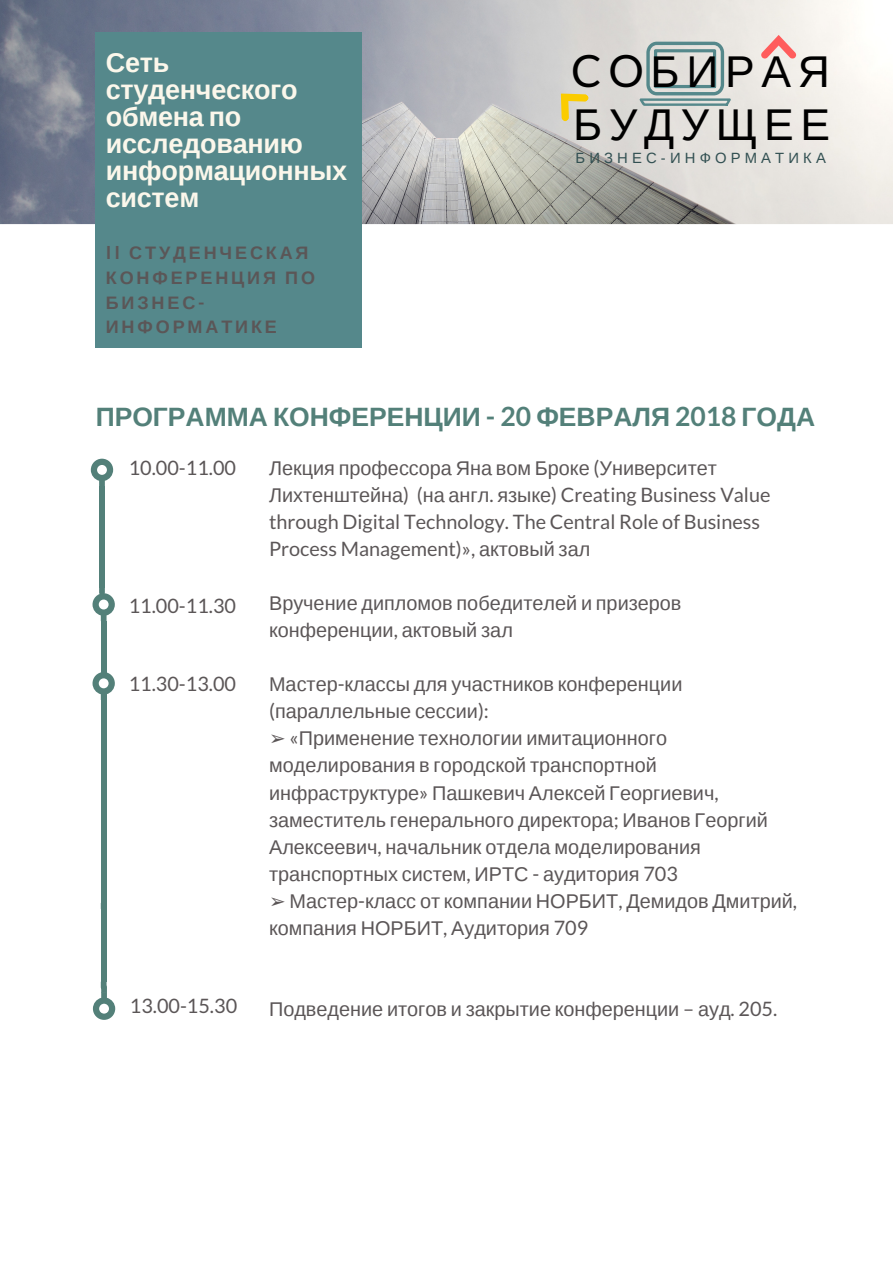
<style>
.page{position:relative;width:893px;height:1263px;background:#fff}
.page>*{position:absolute;margin:0;border:0;box-sizing:border-box;transform-origin:0 0}
.t1{font:44.55px/52.9px "Liberation Sans";letter-spacing:.15em;color:#000}
.t2{font:700 27px/27px "Liberation Sans";letter-spacing:-.01em;color:#fbf7eb}
.t3{font:700 26.55px "Liberation Sans";color:#538079}
.t4{font:19.8px/27px "Liberation Sans";color:#5b5657}
.t5{font:19.8px/27px "Lato";color:#5b5657}
.t6{font:700 18px/24.8px "Liberation Sans";letter-spacing:.16em;color:#5b5657}
.t7{font:14.85px "Liberation Sans";letter-spacing:.28em;color:#325052}
.s1{font-family:"Lato"}
.s2{font-family:"Arimo"}
.s3{font-family:"Liberation Sans"}
.s4{font-family:"DejaVu Sans"}
</style>
<div class="page">
<img style="left:0;top:0;width:893px;height:224px">
<div style="left:99px;top:486px;width:6px;height:101px;background:#538079"></div>
<svg style="left:91px;top:459px;width:22px;height:27px"></svg>
<div style="left:97px;top:465px;width:10px;height:10px;background:#fff;border-radius:50%"></div>
<div style="left:101px;top:621px;width:6px;height:282px;background:#538079"></div>
<svg style="left:93px;top:587px;width:22px;height:34px"></svg>
<div style="left:99px;top:599px;width:10px;height:10px;background:#fff;border-radius:50%"></div>
<div style="left:95px;top:33px;width:266px;height:315px;background:#55888b"></div>
<svg style="left:640px;top:42px;width:91px;height:64px;background:#b7c5c3"></svg>
<svg style="left:548px;top:81px;width:42px;height:42px;background:#dcd2aa"></svg>
<svg style="left:761px;top:35px;width:35px;height:24px"></svg>
<svg style="left:93px;top:982px;width:22px;height:38px"></svg>
<div style="left:101px;top:700px;width:6px;height:282px;background:#538079"></div>
<svg style="left:93px;top:672px;width:22px;height:28px"></svg>
<div style="left:99px;top:678px;width:10px;height:10px;background:#fff;border-radius:50%"></div>
<h2 class="t2" style="left:106px;top:49px;width:243px">Сеть студенческого обмена по исследованию информационных систем</h2>
<p class="t6" style="left:106px;top:240px;width:211px"><span class="s1">II</span> СТУДЕНЧЕСКАЯ<br>КОНФЕРЕНЦИЯ ПО<br>БИЗНЕС<span class="s1">-<br></span>ИНФОРМАТИКЕ</p>
<h1 class="t1" style="left:571px;top:45px;width:260px"><span class="s1">CO</span>БИРАЯ<br>БУДУЩЕЕ</h1>
<p class="t7" style="left:575px;top:150px;width:252px">БИЗНЕС<span class="s2">-</span>ИНФОРМАТИКА</p>
<h3 class="t3" style="left:96px;top:402px;width:721px">ПРОГРАММА КОНФЕРЕНЦИИ <span class="s1">- 20</span> ФЕВРАЛЯ <span class="s1">2018</span> ГОДА</h3>
<p class="t4" style="left:269px;top:455px;width:449px">Лекция профессора Яна вом Броке <span class="s1">(</span>Университет</p>
<p class="t5" style="left:269px;top:481px;width:503px"><span class="s3">Лихтенштейна</span>) (<span class="s3">на англ</span>. <span class="s3">языке</span>) Creating Business Value through Digital Technology. The Central Role of Business<br>Process Management)», <span class="s3">актовый зал</span></p>
<p class="t4" style="left:269px;top:590px;width:414px">Вручение дипломов победителей и призеров конференции<span class="s1">,</span> актовый зал</p>
<p class="t4" style="left:269px;top:671px;width:415px">Мастер<span class="s1">-</span>классы для участников конференции <span class="s1">(</span>параллельные сессии<span class="s1">):</span></p>
<p class="t4" style="left:269px;top:725px;width:500px"><span class="s4">➢</span> <span class="s1">«</span>Применение технологии имитационного моделирования в городской транспортной инфраструктуре<span class="s1">»</span> Пашкевич Алексей Георгиевич<span class="s1">, </span>заместитель генерального директора<span class="s1">;</span> Иванов Георгий Алексеевич<span class="s1">,</span> начальник отдела моделирования транспортных систем<span class="s1">,</span> ИРТС <span class="s1">-</span> аудитория <span class="s1">703</span></p>
<p class="t4" style="left:269px;top:887px;width:529px"><span class="s4">➢</span> Мастер<span class="s1">-</span>класс от компании НОРБИТ<span class="s1">,</span> Демидов Дмитрий<span class="s1">, </span>компания НОРБИТ<span class="s1">,</span> Аудитория <span class="s1">709</span></p>
<p class="t5" style="left:129px;top:454px;width:109px">10.00-11.00</p>
<p class="t5" style="left:129px;top:591px;width:109px">11.00-11.30</p>
<p class="t5" style="left:129px;top:670px;width:109px">11.30-13.00</p>
<p class="t5" style="left:130px;top:992px;width:109px">13.00-15.30</p>
<p class="t4" style="left:269px;top:995px;width:510px">Подведение итогов и закрытие конференции <span class="s1">–</span> ауд<span class="s1">. 205.</span></p>
</div>
